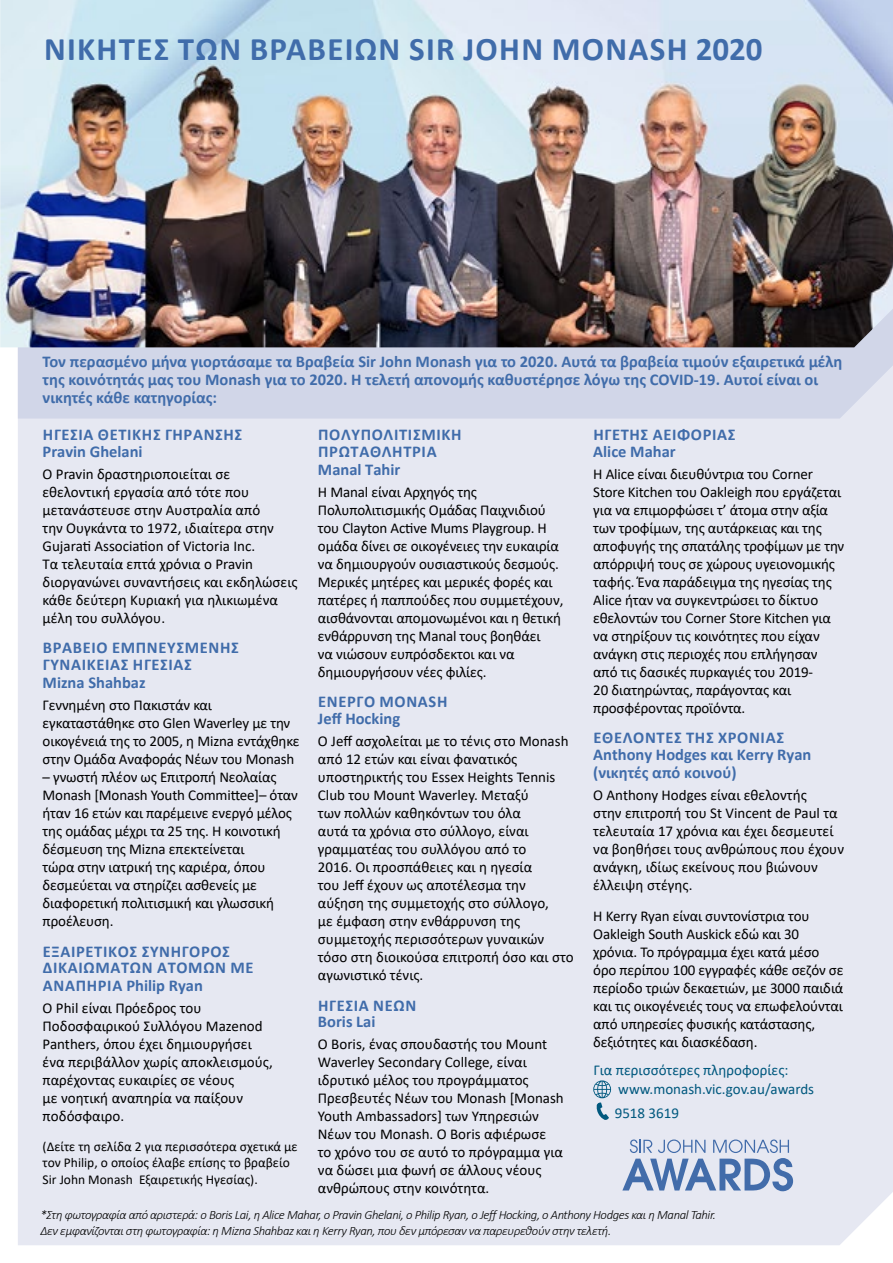
<style>
.page{position:relative;width:893px;height:1263px;background:#fff}
.page>*{position:absolute;margin:0;border:0;box-sizing:border-box;transform-origin:0 0}
.t1{font:700 33px "Calibri";letter-spacing:.04em;color:#406caa}
.t2{font:700 16.5px/18px "Calibri";color:#406caa}
.t3{font:700 16.5px/16.5px "Calibri";letter-spacing:.04em;color:#406caa}
.t4{font:15px/18px "Calibri";letter-spacing:-.01em;color:#000}
.t5{font:15px/19.2px "Calibri";color:#00587e}
.t6{font:13.5px/16.5px "Calibri";color:#000}
.t7{font:italic 300 12.75px/16.5px "Calibri";letter-spacing:-.03em;color:#000}
</style>
<div class="page">
<div style="left:18px;top:419px;width:875px;height:826px;background:#e6e8f2"></div>
<div style="left:18px;top:347px;width:875px;height:72px;background:#d1d6e8"></div>
<img style="left:0;top:0;width:893px;height:347px">
<svg style="left:593px;top:1080px;width:18px;height:41px"></svg>
<svg style="left:622px;top:1139px;width:171px;height:52px;background:#a9bad7"></svg>
<h1 class="t1" style="left:44px;top:26px;width:720px">ΝΙΚΗΤΈΣ ΤΩΝ ΒΡΑΒΕΙΩΝ SIR JOHN MONASH 2020</h1>
<p class="t2" style="left:43px;top:353px;width:801px">Τον περασμένο μήνα γιορτάσαμε τα Βραβεία Sir John Monash για το 2020. Αυτά τα βραβεία τιμούν εξαιρετικά μέλη της κοινότητάς μας του Monash για το 2020. Η τελετή απονομής καθυστέρησε λόγω της COVID-19. Αυτοί είναι οι νικητές κάθε κατηγορίας:</p>
<p class="t3" style="left:43px;top:426px;width:201px">ΗΓΕΣΙΑ ΘΕΤΙΚΗΣ ΓΗΡΑΝΣΗΣ<br>Pravin Ghelani</p>
<p class="t4" style="left:43px;top:464px;width:256px">Ο Pravin δραστηριοποιείται σε εθελοντική εργασία από τότε που μετανάστευσε στην Αυστραλία από<br>την Ουγκάντα το 1972, ιδιαίτερα στην Gujarati Association of Victoria Inc.<br>Τα τελευταία επτά χρόνια ο Pravin διοργανώνει συναντήσεις και εκδηλώσεις κάθε δεύτερη Κυριακή για ηλικιωμένα μέλη του συλλόγου.</p>
<p class="t3" style="left:43px;top:639px;width:197px">ΒΡΑΒΕΙΟ ΕΜΠΝΕΥΣΜΕΝΗΣ<br>ΓΥΝΑΙΚΕΙΑΣ ΗΓΕΣΙΑΣ</p>
<p class="t2" style="left:43px;top:673px;width:105px">Mizna Shahbaz</p>
<p class="t4" style="left:43px;top:696px;width:259px">Γεννημένη στο Πακιστάν και εγκαταστάθηκε στο Glen Waverley με την οικογένειά της το 2005, η Mizna εντάχθηκε στην Ομάδα Αναφοράς Νέων του Monash</p>
<p class="t4" style="left:43px;top:768px;width:257px">– γνωστή πλέον ως Επιτροπή Νεολαίας Monash [Monash Youth Committee]– όταν ήταν 16 ετών και παρέμεινε ενεργό μέλος της ομάδας μέχρι τα 25 της. Η κοινοτική δέσμευση της Mizna επεκτείνεται<br>τώρα στην ιατρική της καριέρα, όπου δεσμεύεται να στηρίζει ασθενείς με διαφορετική πολιτισμική και γλωσσική προέλευση.</p>
<p class="t3" style="left:43px;top:943px;width:212px">ΕΞΑΙΡΕΤΙΚΟΣ ΣΥΝΗΓΟΡΟΣ<br>ΔΙΚΑΙΩΜΑΤΩΝ ΑΤΟΜΩΝ ΜΕ</p>
<p class="t2" style="left:43px;top:976px;width:161px">ΑΝΑΠΗΡΙΑ Philip Ryan</p>
<p class="t4" style="left:43px;top:999px;width:232px">Ο Phil είναι Πρόεδρος του<br>Ποδοσφαιρικού Συλλόγου Mazenod<br>Panthers, όπου έχει δημιουργήσει ένα περιβάλλον χωρίς αποκλεισμούς, παρέχοντας ευκαιρίες σε νέους<br>με νοητική αναπηρία να παίξουν ποδόσφαιρο.</p>
<p class="t6" style="left:43px;top:1137px;width:257px">(Δείτε τη σελίδα 2 για περισσότερα σχετικά με τον Philip, ο οποίος έλαβε επίσης το βραβείο<br>Sir John Monash Εξαιρετικής Ηγεσίας).</p>
<p class="t3" style="left:593px;top:426px;width:144px">ΗΓΕΤΗΣ ΑΕΙΦΟΡΙΑΣ<br>Alice Mahar</p>
<p class="t4" style="left:593px;top:464px;width:253px">Η Alice είναι διευθύντρια του Corner Store Kitchen του Oakleigh που εργάζεται για να επιμορφώσει τ’ άτομα στην αξία των τροφίμων, της αυτάρκειας και της αποφυγής της σπατάλης τροφίμων με την απόρριψή τους σε χώρους υγειονομικής ταφής. Ένα παράδειγμα της ηγεσίας της Alice ήταν να συγκεντρώσει το δίκτυο εθελοντών του Corner Store Kitchen για να στηρίξουν τις κοινότητες που είχαν ανάγκη στις περιοχές που επλήγησαν από τις δασικές πυρκαγιές του 2019-<br>20 διατηρώντας, παράγοντας και προσφέροντας προϊόντα.</p>
<p class="t2" style="left:593px;top:729px;width:220px;line-height:16.5px">ΕΘΕΛΟΝΤΕΣ ΤΗΣ ΧΡΟΝΙΑΣ<br>Anthony Hodges και Kerry Ryan</p>
<p class="t2" style="left:593px;top:763px;width:145px">(νικητές από κοινού)</p>
<p class="t4" style="left:593px;top:786px;width:252px">Ο Anthony Hodges είναι εθελοντής<br>στην επιτροπή του St Vincent de Paul τα τελευταία 17 χρόνια και έχει δεσμευτεί να βοηθήσει τους ανθρώπους που έχουν ανάγκη, ιδίως εκείνους που βιώνουν έλλειψη στέγης.</p>
<p class="t4" style="left:593px;top:906px;width:252px">Η Kerry Ryan είναι συντονίστρια του Oakleigh South Auskick εδώ και 30 χρόνια. Το πρόγραμμα έχει κατά μέσο όρο περίπου 100 εγγραφές κάθε σεζόν σε περίοδο τριών δεκαετιών, με 3000 παιδιά και τις οικογένειές τους να επωφελούνται από υπηρεσίες φυσικής κατάστασης, δεξιότητες και διασκέδαση.</p>
<p class="t5" style="left:618px;top:1059px;width:197px;text-indent:-25px">Για περισσότερες πληροφορίες: www.monash.vic.gov.au/awards</p>
<p class="t5" style="left:615px;top:1103px;width:66px">9518 3619</p>
<p class="t3" style="left:318px;top:426px;width:145px">ΠΟΛΥΠΟΛΙΤΙΣΜΙΚΗ<br>ΠΡΩΤΑΘΛΗΤΡΙΑ</p>
<p class="t2" style="left:318px;top:460px;width:84px">Manal Tahir</p>
<p class="t4" style="left:318px;top:482px;width:247px">Η Manal είναι Αρχηγός της Πολυπολιτισμικής Ομάδας Παιχνιδιού του Clayton Active Mums Playgroup. Η ομάδα δίνει σε οικογένειες την ευκαιρία να δημιουργούν ουσιαστικούς δεσμούς.<br>Μερικές μητέρες και μερικές φορές και πατέρες ή παππούδες που συμμετέχουν, αισθάνονται απομονωμένοι και η θετική ενθάρρυνση της Manal τους βοηθάει<br>να νιώσουν ευπρόσδεκτοι και να δημιουργήσουν νέες φιλίες.</p>
<p class="t3" style="left:318px;top:693px;width:131px">ΕΝΕΡΓΟ MONASH<br>Jeff Hocking</p>
<p class="t4" style="left:318px;top:732px;width:257px">Ο Jeff ασχολείται με το τένις στο Monash από 12 ετών και είναι φανατικός υποστηρικτής του Essex Heights Tennis<br>Club του Mount Waverley. Μεταξύ<br>των πολλών καθηκόντων του όλα<br>αυτά τα χρόνια στο σύλλογο, είναι γραμματέας του συλλόγου από το<br>2016. Οι προσπάθειες και η ηγεσία<br>του Jeff έχουν ως αποτέλεσμα την αύξηση της συμμετοχής στο σύλλογο,<br>με έμφαση στην ενθάρρυνση της συμμετοχής περισσότερων γυναικών τόσο στη διοικούσα επιτροπή όσο και στο αγωνιστικό τένις.</p>
<p class="t3" style="left:318px;top:997px;width:100px">ΗΓΕΣΙΑ ΝΕΩΝ<br>Boris Lai</p>
<p class="t4" style="left:318px;top:1035px;width:247px">Ο Boris, ένας σπουδαστής του Mount Waverley Secondary College, είναι ιδρυτικό μέλος του προγράμματος Πρεσβευτές Νέων του Monash [Monash Youth Ambassadors] των Υπηρεσιών Νέων του Monash. Ο Boris αφιέρωσε<br>το χρόνο του σε αυτό το πρόγραμμα για να δώσει μια φωνή σε άλλους νέους ανθρώπους στην κοινότητα.</p>
<p class="t7" style="left:40px;top:1206px;width:677px">*Στη φωτογραφία από αριστερά: ο Boris Lai, η Alice Mahar, ο Pravin Ghelani, ο Philip Ryan, ο Jeff Hocking, ο Anthony Hodges και η Manal Tahir.<br>Δεν εμφανίζονται στη φωτογραφία: η Mizna Shahbaz και η Kerry Ryan, που δεν μπόρεσαν να παρευρεθούν στην τελετή.</p>
</div>
